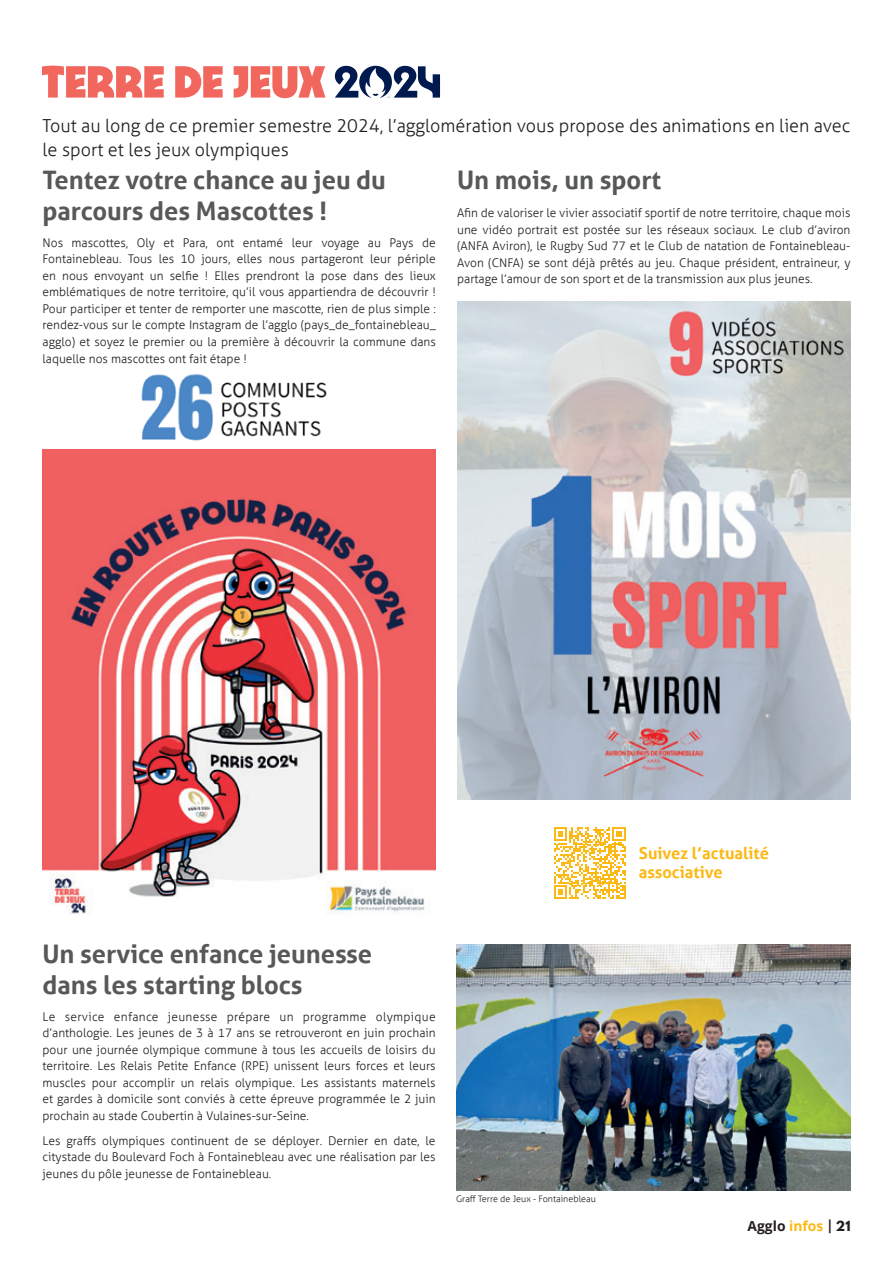
<style>
.page{position:relative;width:893px;height:1263px;background:#fff}
.page>*{position:absolute;margin:0;border:0;box-sizing:border-box;transform-origin:0 0}
.t1{font:700 25.5px/31.5px "Aller";color:#57585a}
.t2{font:300 18px/24px "Aller";color:#231f20}
.t3{font:700 16.5px/19.5px "Aller";color:#fcb814}
.t4{font:700 13.8px "Open Sans";color:#231f20}
.t5{font:300 12px/16.5px "Aller";color:#231f20;text-align:justify}
.t6{font:300 9px "Aller";color:#231f20}
.s1{color:#fcb814}
.s2{font-family:"League Spartan";font-size:12.45px}
</style>
<div class="page">
<svg style="left:335px;top:66px;width:105px;height:32px"></svg>
<svg style="left:42px;top:66px;width:122px;height:32px"></svg>
<svg style="left:175px;top:66px;width:48px;height:32px"></svg>
<svg style="left:234px;top:66px;width:91px;height:32px"></svg>
<img style="left:43px;top:450px;width:393px;height:464px">
<img style="left:457px;top:944px;width:393px;height:247px">
<img style="left:457px;top:302px;width:393px;height:497px">
<img style="left:663px;top:307px;width:184px;height:78px">
<img style="left:135px;top:374px;width:206px;height:76px">
<svg style="left:554px;top:827px;width:72px;height:72px"></svg>
<h2 class="t2" style="left:43px;top:114px;width:809px">Tout au long de ce premier semestre 2024, l’agglomération vous propose des animations en lien avec le sport et les jeux olympiques</h2>
<h1 class="t1" style="left:43px;top:164px;width:345px">Tentez votre chance au jeu du parcours des Mascottes !</h1>
<h1 class="t1" style="left:457px;top:164px;width:206px">Un mois, un sport</h1>
<p class="t5" style="left:457px;top:205px;width:395px">Afin de valoriser le vivier associatif sportif de notre territoire, chaque mois une vidéo portrait est postée sur les réseaux sociaux. Le club d’aviron (ANFA Aviron), le Rugby Sud 77 et le Club de natation de Fontainebleau-Avon (CNFA) se sont déjà prêtés au jeu. Chaque président, entraineur, y partage l’amour de son sport et de la transmission aux plus jeunes.</p>
<p class="t5" style="left:43px;top:234px;width:395px">Nos mascottes, Oly et Para, ont entamé leur voyage au Pays de Fontainebleau. Tous les 10 jours, elles nous partageront leur périple en nous envoyant un selfie ! Elles prendront la pose dans des lieux emblématiques de notre territoire, qu’il vous appartiendra de découvrir !<br>Pour participer et tenter de remporter une mascotte, rien de plus simple : rendez-vous sur le compte Instagram de l’agglo (pays_de_fontainebleau_ agglo) et soyez le premier ou la première à découvrir la commune dans laquelle nos mascottes ont fait étape !</p>
<h1 class="t1" style="left:43px;top:938px;width:331px">Un service enfance jeunesse dans les starting blocs</h1>
<p class="t5" style="left:43px;top:1008px;width:395px">Le service enfance jeunesse prépare un programme olympique d’anthologie. Les jeunes de 3 à 17 ans se retrouveront en juin prochain pour une journée olympique commune à tous les accueils de loisirs du territoire. Les Relais Petite Enfance (RPE) unissent leurs forces et leurs muscles pour accomplir un relais olympique. Les assistants maternels et gardes à domicile sont conviés à cette épreuve programmée le 2 juin prochain au stade Coubertin à Vulaines-sur-Seine.</p>
<p class="t5" style="left:43px;top:1132px;width:395px">Les graffs olympiques continuent de se déployer. Dernier en date, le citystade du Boulevard Foch à Fontainebleau avec une réalisation par les jeunes du pôle jeunesse de Fontainebleau.</p>
<p class="t6" style="left:456px;top:1193px;width:141px">Graff Terre de Jeux - Fontainebleau</p>
<h3 class="t3" style="left:639px;top:843px;width:132px">Suivez l’actualité associative</h3>
<p class="t4" style="left:748px;top:1216px;width:104px">Agglo <span class="s1">infos</span> | <span class="s2">21</span></p>
</div>
